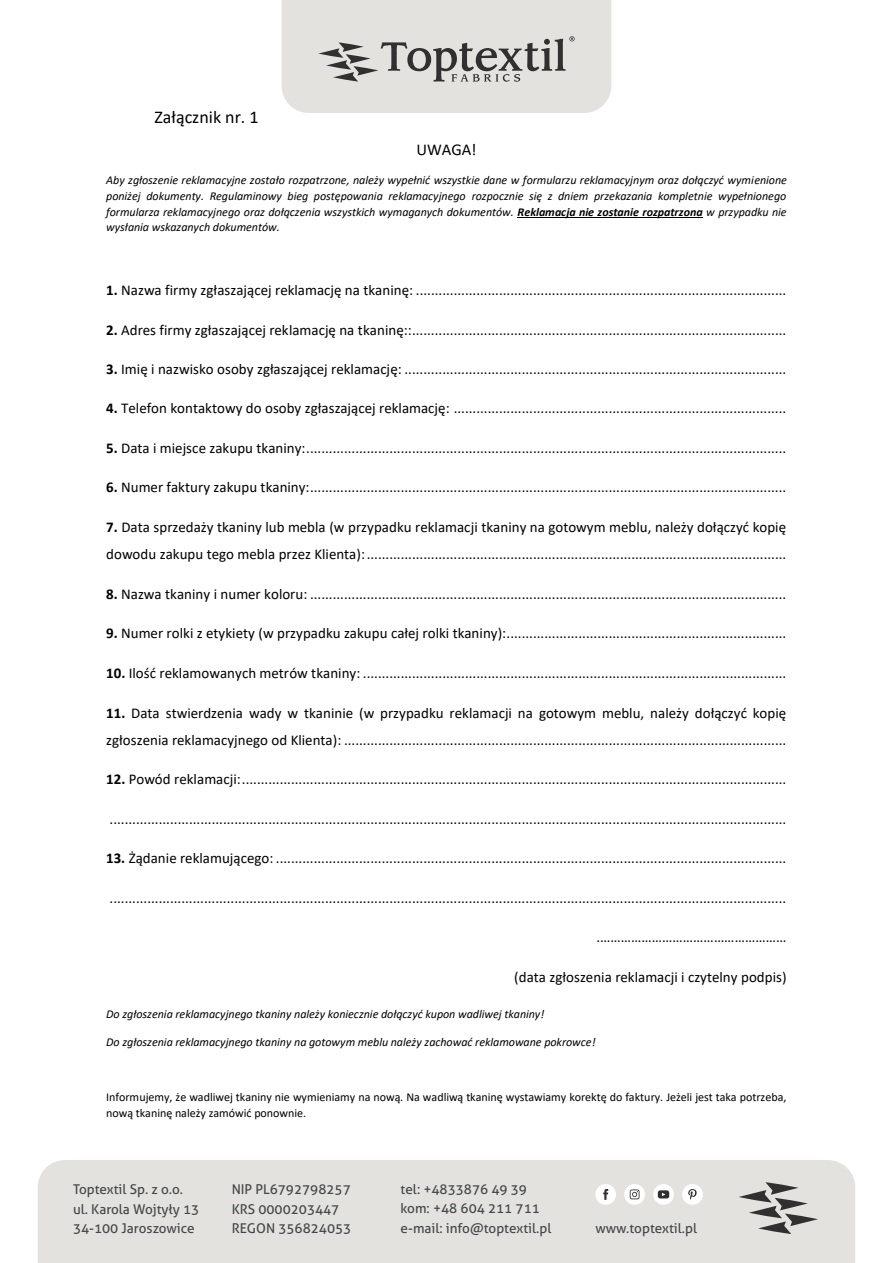
<style>
.page{position:relative;width:893px;height:1263px;background:#fff}
.page>*{position:absolute;margin:0;border:0;box-sizing:border-box;transform-origin:0 0}
.t1{font:18px "Calibri";color:#000}
.t2{font:16.5px "Calibri";color:#000}
.t3{font:15px/27.3px "Calibri";color:#000}
.t4{font:13.5px/19.5px "Aller";color:#444749}
.t5{font:italic 12px/15.6px "Calibri";letter-spacing:-.005em;color:#000;text-align:justify}
.t6{font:12px/15.5px "Calibri";color:#000}
.s1{font-weight:700}
</style>
<div class="page">
<hr style="left:518px;top:217px;width:185px;height:1px;background:#000">
<div style="left:38px;top:1160px;width:817px;height:103px;background:#e3e2df"></div>
<div style="left:624px;top:1184px;width:21px;height:21px;background:#fff;border-radius:50%"></div>
<svg style="left:630px;top:1189px;width:9px;height:10px"></svg>
<div style="left:653px;top:1184px;width:21px;height:21px;background:#fff;border-radius:50%"></div>
<svg style="left:658px;top:1190px;width:11px;height:8px"></svg>
<div style="left:595px;top:1184px;width:21px;height:21px;background:#fff;border-radius:50%"></div>
<svg style="left:603px;top:1189px;width:5px;height:11px"></svg>
<div style="left:682px;top:1184px;width:21px;height:21px;background:#fff;border-radius:50%"></div>
<svg style="left:688px;top:1189px;width:9px;height:11px"></svg>
<svg style="left:739px;top:1182px;width:79px;height:52px"></svg>
<svg style="left:282px;top:0;width:329px;height:113px"></svg>
<p class="t1" style="left:154px;top:105px;width:106px">Załącznik nr. 1</p>
<p class="t2" style="left:416px;top:138px;width:62px">UWAGA!</p>
<p class="t5" style="left:106px;top:172px;width:682px">Aby zgłoszenie reklamacyjne zostało rozpatrzone, należy wypełnić wszystkie dane w formularzu reklamacyjnym oraz dołączyć wymienione poniżej dokumenty. Regulaminowy bieg postępowania reklamacyjnego rozpocznie się z dniem przekazania kompletnie wypełnionego formularza reklamacyjnego oraz dołączenia wszystkich wymaganych dokumentów. <span class="s1">Reklamacja nie zostanie rozpatrzona</span> w przypadku nie wysłania wskazanych dokumentów.</p>
<p class="t3" style="left:106px;top:276px;width:682px"><span class="s1">1.</span> Nazwa firmy zgłaszającej reklamację na tkaninę: ..................................................................................................</p>
<p class="t3" style="left:106px;top:315px;width:682px"><span class="s1">2.</span> Adres firmy zgłaszającej reklamację na tkaninę::...................................................................................................</p>
<p class="t3" style="left:106px;top:355px;width:682px"><span class="s1">3.</span> Imię i nazwisko osoby zgłaszającej reklamację: .....................................................................................................</p>
<p class="t3" style="left:106px;top:394px;width:682px"><span class="s1">4.</span> Telefon kontaktowy do osoby zgłaszającej reklamację: ........................................................................................</p>
<p class="t3" style="left:106px;top:434px;width:682px"><span class="s1">5.</span> Data i miejsce zakupu tkaniny:...............................................................................................................................</p>
<p class="t3" style="left:106px;top:473px;width:682px"><span class="s1">6.</span> Numer faktury zakupu tkaniny:..............................................................................................................................</p>
<p class="t3" style="left:106px;top:513px;width:682px"><span class="s1">7.</span> Data sprzedaży tkaniny lub mebla (w przypadku reklamacji tkaniny na gotowym meblu, należy dołączyć kopię dowodu zakupu tego mebla przez Klienta):...............................................................................................................</p>
<p class="t3" style="left:106px;top:580px;width:682px"><span class="s1">8.</span> Nazwa tkaniny i numer koloru: ..............................................................................................................................</p>
<p class="t3" style="left:106px;top:619px;width:682px"><span class="s1">9.</span> Numer rolki z etykiety (w przypadku zakupu całej rolki tkaniny):..........................................................................</p>
<p class="t3" style="left:106px;top:659px;width:682px"><span class="s1">10.</span> Ilość reklamowanych metrów tkaniny: ................................................................................................................</p>
<p class="t3" style="left:106px;top:699px;width:682px"><span class="s1">11.</span> Data stwierdzenia wady w tkaninie (w przypadku reklamacji na gotowym meblu, należy dołączyć kopię zgłoszenia reklamacyjnego od Klienta): .....................................................................................................................</p>
<p class="t3" style="left:106px;top:765px;width:682px"><span class="s1">12.</span> Powód reklamacji:................................................................................................................................................</p>
<p class="t3" style="left:110px;top:805px;width:678px">...................................................................................................................................................................................</p>
<p class="t3" style="left:106px;top:844px;width:682px"><span class="s1">13.</span> Żądanie reklamującego: .......................................................................................................................................</p>
<p class="t3" style="left:110px;top:884px;width:678px">...................................................................................................................................................................................</p>
<p class="t3" style="left:596px;top:923px;width:192px">.………………………………………………</p>
<p class="t3" style="left:514px;top:963px;width:274px">(data zgłoszenia reklamacji i czytelny podpis)</p>
<p class="t5" style="left:106px;top:1006px;width:440px">Do zgłoszenia reklamacyjnego tkaniny należy koniecznie dołączyć kupon wadliwej tkaniny!</p>
<p class="t5" style="left:106px;top:1033px;width:491px">Do zgłoszenia reklamacyjnego tkaniny na gotowym meblu należy zachować reklamowane pokrowce!</p>
<p class="t6" style="left:106px;top:1089px;width:682px">Informujemy, że wadliwej tkaniny nie wymieniamy na nową. Na wadliwą tkaninę wystawiamy korektę do faktury. Jeżeli jest taka potrzeba, nową tkaninę należy zamówić ponownie.</p>
<p class="t4" style="left:73px;top:1179px;width:128px">Toptextil Sp. z o.o. ul. Karola Wojtyły 13<br>34-100 Jaroszowice</p>
<p class="t4" style="left:232px;top:1179px;width:121px">NIP PL6792798257<br>KRS 0000203447<br>REGON 356824053</p>
<p class="t4" style="left:401px;top:1179px;width:152px">tel: +4833876 49 39 kom: +48 604 211 711 e-mail: info@toptextil.pl</p>
<p class="t4" style="left:595px;top:1218px;width:103px">www.toptextil.pl</p>
</div>
